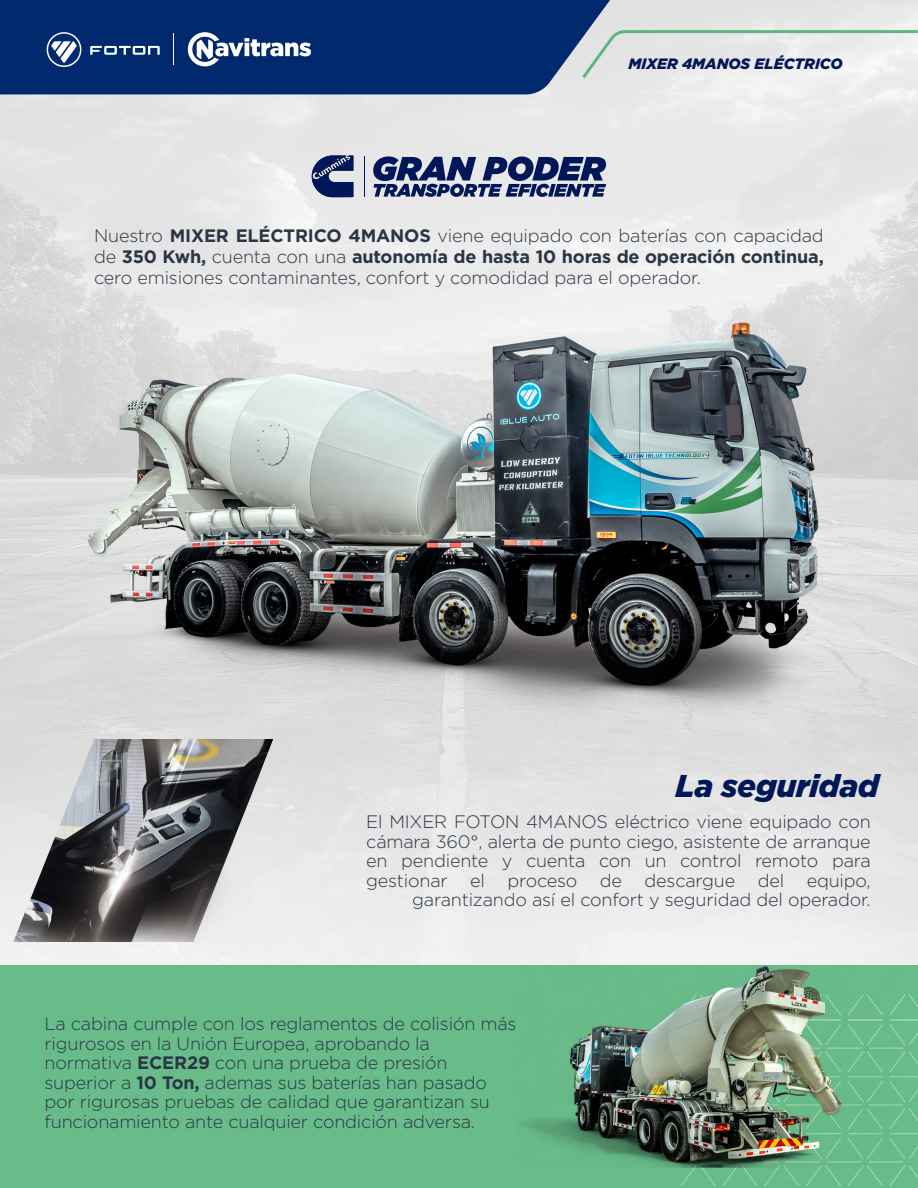
<style>
.page{position:relative;width:918px;height:1188px;background:#fff}
.page>*{position:absolute;margin:0;border:0;box-sizing:border-box;transform-origin:0 0}
.t1{font:italic 900 31.5px "Gotham";letter-spacing:-.01em;color:#001758}
.t2{font:300 18px/19.5px "Gotham";letter-spacing:-.01em;color:#2a3644;text-align:right}
.t3{font:italic 900 15px "Gotham";color:#001758}
.s1{font-weight:700}
</style>
<div class="page">
<img style="left:0;top:0;width:918px;height:966px">
<svg style="left:373px;top:156px;width:233px;height:41px;background:#5f6c93"></svg>
<svg style="left:312px;top:156px;width:41px;height:41px;background:#475784"></svg>
<hr style="left:364px;top:156px;width:1px;height:41px;background:#001758">
<div style="left:0;top:966px;width:918px;height:222px;background:#69bc8a"></div>
<svg style="left:681px;top:1168px;width:35px;height:18px"></svg>
<svg style="left:806px;top:1168px;width:35px;height:18px"></svg>
<svg style="left:848px;top:1168px;width:35px;height:18px"></svg>
<svg style="left:889px;top:994px;width:29px;height:192px"></svg>
<svg style="left:764px;top:1168px;width:35px;height:18px"></svg>
<svg style="left:722px;top:1168px;width:36px;height:18px"></svg>
<hr style="left:869px;top:1162px;width:34px;height:1px;background:#fff">
<img style="left:518px;top:954px;width:380px;height:214px">
<img style="left:13px;top:739px;width:84px;height:203px">
<img style="left:97px;top:739px;width:181px;height:203px">
<div style="left:0;top:0;width:610px;height:94px;background:#002a6d"></div>
<svg style="left:579px;top:29px;width:339px;height:53px"></svg>
<svg style="left:188px;top:32px;width:123px;height:34px"></svg>
<hr style="left:173px;top:33px;width:1px;height:32px;background:#fff">
<svg style="left:47px;top:32px;width:34px;height:35px"></svg>
<svg style="left:90px;top:46px;width:70px;height:9px"></svg>
<p class="t3" style="left:629px;top:55px;width:216px">MIXER 4MANOS ELÉCTRICO</p>
<p class="t2" style="left:94px;top:225px;width:731px;line-height:21px;text-align:justify">Nuestro <span class="s1">MIXER ELÉCTRICO 4MANOS</span> viene equipado con baterías con capacidad de <span class="s1">350 Kwh,</span> cuenta con una <span class="s1">autonomía de hasta 10 horas de operación continua, </span>cero emisiones contaminantes, confort y comodidad para el operador.</p>
<h1 class="t1" style="left:675px;top:768px;width:205px">La seguridad</h1>
<p class="t2" style="left:366px;top:812px;width:506px">El MIXER FOTON 4MANOS eléctrico viene equipado con cámara 360°, alerta de punto ciego, asistente de arranque en pendiente y cuenta con un control remoto para gestionar el proceso de descargue del equipo, garantizando así el confort y seguridad del operador.</p>
<p class="t2" style="left:45px;top:1014px;width:473px;text-align:left">La cabina cumple con los reglamentos de colisión más rigurosos en la Unión Europea, aprobando la normativa <span class="s1">ECER29</span> con una prueba de presión superior a <span class="s1">10 Ton,</span> ademas sus baterías han pasado por rigurosas pruebas de calidad que garantizan su funcionamiento ante cualquier condición adversa.</p>
</div>
